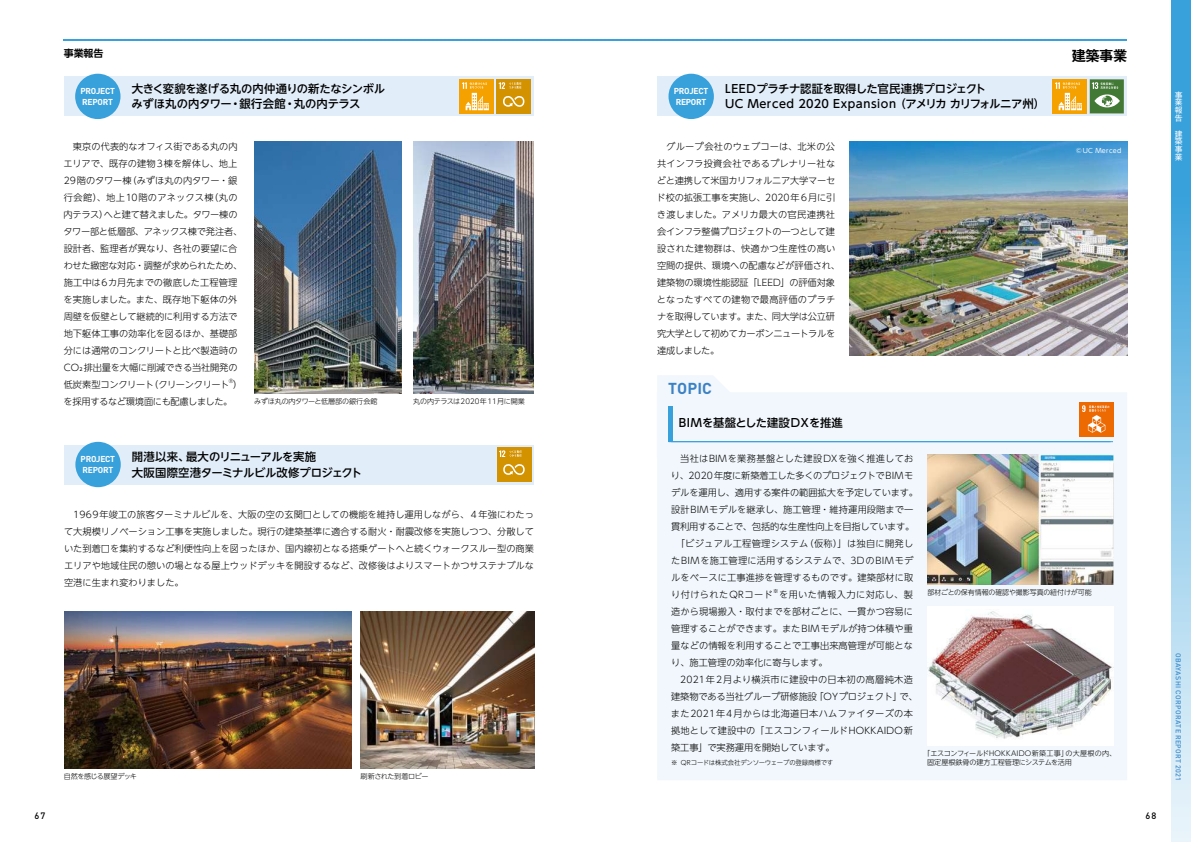
<style>
.page{position:relative;width:1191px;height:842px;background:#fff}
.page>*{position:absolute;margin:0;border:0;box-sizing:border-box;transform-origin:0 0}
.t1{font:700 15.7px "DIN";letter-spacing:.005em;color:#3b82c5}
.t2{font:700 14.2px "Gothic MB101 Pro De";color:#000}
.t3{font:500 11.3px/15.6px "UD Shin Go NT Pro";letter-spacing:.02em;color:#000}
.t4{font:500 11.3px/15.6px "UD Shin Go NT Pro";letter-spacing:-.01em;color:#000}
.t5{font:500 11.3px/15.6px "UD Shin Go NT Pro";letter-spacing:-.03em;color:#000}
.t6{font:700 9.9px "UD Shin Go NT Pro De";color:#000}
.t7{font:300 9.2px/17px "UD Shin Go NT Pro";color:#000;text-align:justify}
.t8{font:300 9.2px/17px "UD Shin Go NT Pro";letter-spacing:.02em;color:#000}
.t9{font:300 9.2px "UD Shin Go NT Pro";letter-spacing:.03em;color:#000}
.t10{font:300 9.2px "UD Shin Go NT Pro";letter-spacing:-.02em;color:#000}
.t11{font:300 9.2px "UD Shin Go NT Pro";letter-spacing:-.025em;color:#000}
.t12{font:300 9.2px "UD Shin Go NT Pro";letter-spacing:-.04em;color:#000}
.t13{font:300 9.2px "UD Shin Go NT Pro";letter-spacing:.045em;color:#000}
.t14{font:500 9.2px "DIN";color:#000}
.t15{font:700 8.5px/11.3px "DIN";letter-spacing:-.03em;color:#fff}
.t16{font:7.8px/7.8px "Gothic MB101 Pro";color:#fff;text-align:justify}
.t17{font:300 7.1px/9.2px "UD Shin Go NT Pro";letter-spacing:-.015em;color:#000}
.t18{font:500 7.1px "DIN";letter-spacing:.05em;color:#3b82c5}
.t19{font:300 7.1px "UD Shin Go NT Pro";letter-spacing:-.065em;color:#000}
.t20{font:300 7.1px "UD Shin Go NT Pro";letter-spacing:-.035em;color:#000}
.t21{font:300 6.4px "UD Shin Go NT Pro";letter-spacing:-.025em;color:#000}
.t22{font:6.4px "UD Shin Go NT Pro";letter-spacing:.05em;color:#fff}
.t23{font:300 5.4px "UD Shin Go NT Pro";color:#000}
</style>
<div class="page">
<div style="left:657px;top:375px;width:470px;height:405px;background:#f1f7fc"></div>
<hr style="left:671px;top:441px;width:442px;height:1px;background:#38a1db">
<div style="left:1079px;top:402px;width:34px;height:34px;background:#ed6a02"></div>
<svg style="left:1082px;top:405px;width:27px;height:28px"></svg>
<img style="left:413px;top:142px;width:121px;height:252px">
<img style="left:254px;top:142px;width:148px;height:252px">
<img style="left:849px;top:142px;width:278px;height:213px">
<img style="left:360px;top:612px;width:174px;height:156px">
<img style="left:64px;top:612px;width:288px;height:156px">
<div style="left:64px;top:77px;width:469px;height:39px;background:#e1edf9"></div>
<div style="left:657px;top:77px;width:470px;height:39px;background:#e1edf9"></div>
<div style="left:75px;top:74px;width:45px;height:45px;background:#38a1db;border-radius:50%"></div>
<div style="left:668px;top:74px;width:46px;height:45px;background:#38a1db;border-radius:50%"></div>
<div style="left:64px;top:445px;width:470px;height:39px;background:#e1edf9"></div>
<div style="left:75px;top:442px;width:46px;height:45px;background:#38a1db;border-radius:50%"></div>
<div style="left:497px;top:79px;width:34px;height:34px;background:#d39200"></div>
<svg style="left:503px;top:96px;width:21px;height:11px"></svg>
<svg style="left:499px;top:82px;width:22px;height:7px"></svg>
<div style="left:460px;top:79px;width:34px;height:34px;background:#f5a200"></div>
<svg style="left:462px;top:82px;width:27px;height:28px"></svg>
<div style="left:497px;top:447px;width:34px;height:34px;background:#d39200"></div>
<svg style="left:503px;top:464px;width:21px;height:11px"></svg>
<svg style="left:499px;top:450px;width:23px;height:7px"></svg>
<svg style="left:1089px;top:79px;width:34px;height:34px"></svg>
<div style="left:1053px;top:79px;width:34px;height:34px;background:#f5a200"></div>
<svg style="left:1055px;top:82px;width:27px;height:28px"></svg>
<img style="left:927px;top:454px;width:186px;height:131px">
<div style="left:927px;top:606px;width:186px;height:140px;background:#fff"></div>
<img style="left:927px;top:611px;width:185px;height:128px">
<div style="left:668px;top:406px;width:5px;height:36px;background:#38a1db"></div>
<svg style="left:1171px;top:0;width:20px;height:842px;background:#82c3e8"></svg>
<hr style="left:64px;top:40px;width:1063px;height:1px;background:#38a1db">
<p class="t6" style="left:64px;top:45px;width:41px">事業報告</p>
<h2 class="t2" style="left:1071px;top:43px;width:57px">建築事業</h2>
<p class="t4" style="left:131px;top:80px;width:255px">大きく変貌を遂げる丸の内仲通りの新たなシンボルみずほ丸の内タワー・銀行会館・丸の内テラス</p>
<p class="t15" style="left:80px;top:85px;width:36px">PROJECT<br>REPORT</p>
<p class="t15" style="left:674px;top:85px;width:36px">PROJECT<br>REPORT</p>
<p class="t3" style="left:725px;top:80px;width:322px">LEEDプラチナ認証を取得した官民連携プロジェクト<br>UC Merced 2020 Expansion （アメリカ カリフォルニア州）</p>
<p class="t7" style="left:64px;top:138px;width:180px;text-align:center">東京の代表的なオフィス街である丸の内<br>エリアで、既存の建物3棟を解体し、地上<br>29階のタワー棟（みずほ丸の内タワー・銀行会館）、地上10階のアネックス棟（丸の内テラス）へと建て替えました。タワー棟のタワー部と低層部、アネックス棟で発注者、設計者、監理者が異なり、各社の要望に合わせた緻密な対応・調整が求められたため、施工中は6カ月先までの徹底した工程管理を実施しました。また、既存地下躯体の外周壁を仮壁として継続的に利用する方法で地下躯体工事の効率化を図るほか、基礎部分には通常のコンクリートと比べ製造時の<br>CO₂排出量を大幅に削減できる当社開発の低炭素型コンクリート（クリーンクリート）</p>
<p class="t23" style="left:229px;top:377px;width:6px">®</p>
<p class="t7" style="left:656px;top:138px;width:185px;text-align:left;text-indent:10px">グループ会社のウェブコーは、北米の公共インフラ投資会社であるプレナリー社などと連携して米国カリフォルニア大学マーセド校の拡張工事を実施し、2020年６月に引き渡しました。アメリカ最大の官民連携社会インフラ整備プロジェクトの一つとして建設された建物群は、快適かつ生産性の高い空間の提供、環境への配慮などが評価され、建築物の環境性能認証「LEED」の評価対象となったすべての建物で最高評価のプラチナを取得しています。また、同大学は公立研究大学として初めてカーボンニュートラルを達成しました。</p>
<h1 class="t1" style="left:668px;top:378px;width:45px">TOPIC</h1>
<p class="t12" style="left:64px;top:394px;width:170px">を採用するなど環境面にも配慮しました。</p>
<p class="t17" style="left:254px;top:397px;width:125px">みずほ丸の内タワーと低層部の銀行会館</p>
<p class="t17" style="left:413px;top:397px;width:113px">丸の内テラスは2020年11月に開業</p>
<p class="t3" style="left:679px;top:414px;width:166px">BIMを基盤とした建設DXを推進</p>
<p class="t22" style="left:1076px;top:145px;width:47px">© UC Merced</p>
<p class="t15" style="left:81px;top:453px;width:36px">PROJECT<br>REPORT</p>
<p class="t5" style="left:132px;top:449px;width:231px">開港以来、最大のリニューアルを実施<br>大阪国際空港ターミナルビル改修プロジェクト</p>
<p class="t7" style="left:64px;top:506px;width:471px;text-indent:9px">1969年竣工の旅客ターミナルビルを、大阪の空の玄関口としての機能を維持し運用しながら、４年強にわたって大規模リノベーション工事を実施しました。現行の建築基準に適合する耐火・耐震改修を実施しつつ、分散していた到着口を集約するなど利便性向上を図ったほか、国内線初となる搭乗ゲートへと続くウォークスルー型の商業エリアや地域住民の憩いの場となる屋上ウッドデッキを開設するなど、改修後はよりスマートかつサステナブルな空港に生まれ変わりました。</p>
<p class="t19" style="left:64px;top:770px;width:74px">自然を感じる展望デッキ</p>
<p class="t20" style="left:360px;top:770px;width:70px">刷新された到着ロビー</p>
<p class="t9" style="left:680px;top:451px;width:235px">当社はBIMを業務基盤とした建設DXを強く推進してお</p>
<p class="t10" style="left:671px;top:468px;width:244px">り、2020年度に新築着工した多くのプロジェクトでBIMモ</p>
<p class="t7" style="left:671px;top:483px;width:248px">デルを運用し、適用する案件の範囲拡大を予定しています。</p>
<p class="t7" style="left:671px;top:500px;width:244px">設計BIMモデルを継承し、施工管理・維持運用段階まで一</p>
<p class="t11" style="left:671px;top:519px;width:245px">貫利用することで、包括的な生産性向上を目指しています。</p>
<p class="t9" style="left:675px;top:536px;width:239px">「ビジュアル工程管理システム（仮称）」は独自に開発し</p>
<p class="t8" style="left:671px;top:551px;width:244px">たBIMを施工管理に活用するシステムで、3DのBIMモデ</p>
<p class="t7" style="left:671px;top:568px;width:244px">ルをベースに工事進捗を管理するものです。建築部材に取</p>
<p class="t13" style="left:671px;top:587px;width:103px">り付けられたQRコード</p>
<p class="t23" style="left:773px;top:587px;width:7px">※</p>
<p class="t7" style="left:671px;top:585px;width:243px;text-indent:108px">を用いた情報入力に対応し、製造から現場搬入・取付までを部材ごとに、一貫かつ容易に管理することができます。またBIMモデルが持つ体積や重量などの情報を利用することで工事出来高管理が可能となり、施工管理の効率化に寄与します。</p>
<p class="t8" style="left:671px;top:670px;width:248px;text-indent:9px">2021年2月より横浜市に建設中の日本初の高層純木造建築物である当社グループ研修施設「OYプロジェクト」で、また2021年4月からは北海道日本ハムファイターズの本拠地として建設中の「エスコンフィールドHOKKAIDO新築工事」で実務運用を開始しています。</p>
<p class="t21" style="left:671px;top:758px;width:164px">※ QRコードは株式会社デンソーウェーブの登録商標です</p>
<p class="t17" style="left:927px;top:587px;width:166px">部材ごとの保有情報の確認や撮影写真の紐付けが可能</p>
<p class="t17" style="left:927px;top:748px;width:191px;text-indent:-4px">「エスコンフィールドHOKKAIDO新築工事」の大屋根の内、固定屋根鉄骨の建方工程管理にシステムを活用</p>
<p class="t14" style="left:35px;top:810px;width:12px">67</p>
<p class="t14" style="left:1145px;top:810px;width:12px">68</p>
<p class="t16" style="left:1174px;top:90px;width:9px">事業報告</p>
<p class="t16" style="left:1174px;top:129px;width:9px">建築事業</p>
<p class="t18" style="left:1182px;top:653px;width:129px;rotate:90deg">OBAYASHI CORPORATE REPORT 2021</p>
</div>
